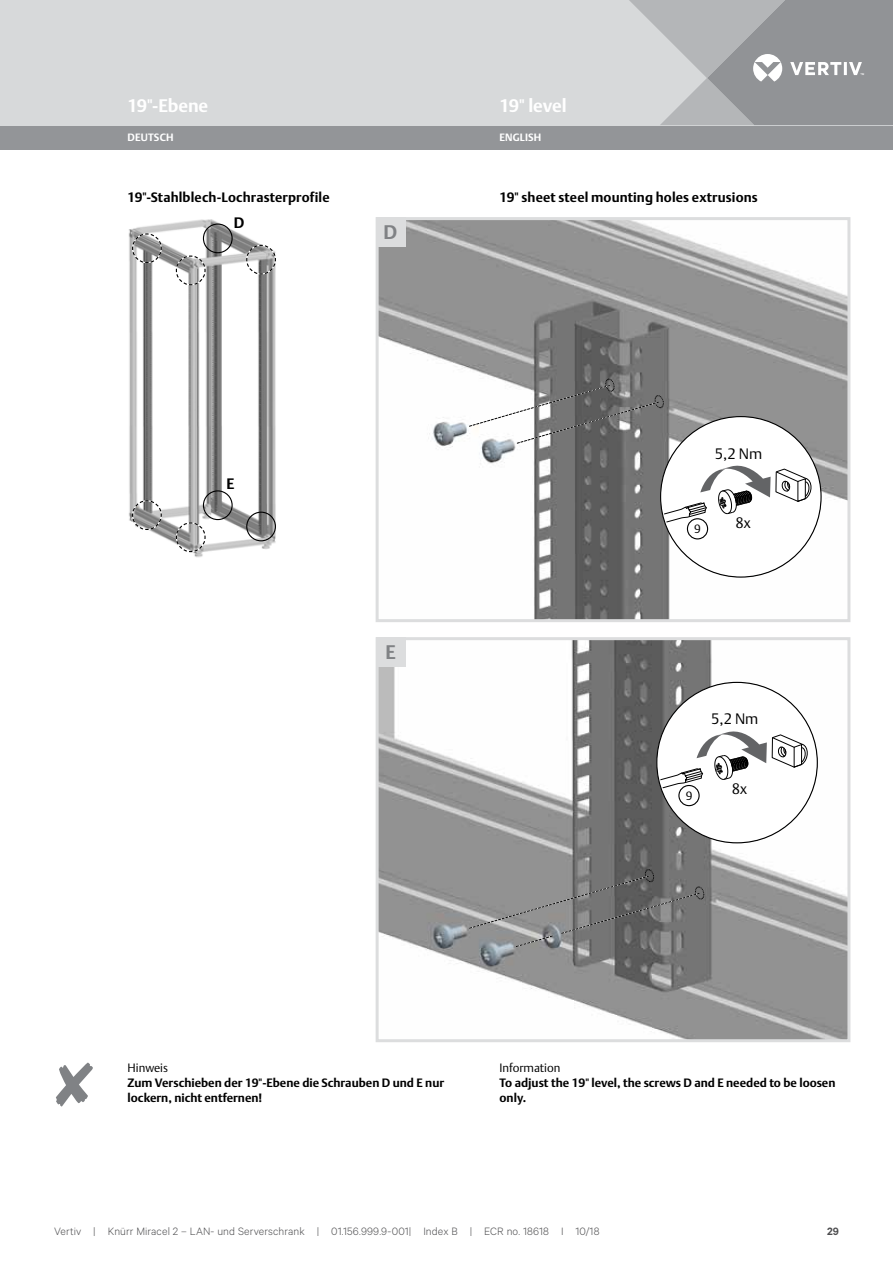
<style>
.page{position:relative;width:893px;height:1263px;background:#fff}
.page>*{position:absolute;margin:0;border:0;box-sizing:border-box;transform-origin:0 0}
.t1{font:700 19.5px "DTL Argo T";color:#808285}
.t2{font:700 18px "DTL Argo T";letter-spacing:-.005em;color:#fff}
.t3{font:15px "DTL Argo T Light";color:#000}
.t4{font:300 15px "DTL Argo T";color:#000}
.t5{font:700 15px "DTL Argo T";color:#000}
.t6{font:700 13.5px "DTL Argo T";letter-spacing:.01em;color:#000}
.t7{font:700 12px/15px "DTL Argo T";color:#000}
.t8{font:300 12px "Calibre";letter-spacing:.01em;color:#4d4d4f}
.t9{font:300 12px "DTL Argo T";color:#000}
.t10{font:600 12px "Calibre";color:#4d4d4f}
.t11{font:700 10.5px "DTL Argo T";letter-spacing:.02em;color:#fff}
</style>
<div class="page">
<div style="left:0;top:124px;width:893px;height:26px;background:#939598"></div>
<div style="left:0;top:0;width:624px;height:125px;background:#d7d9da"></div>
<svg style="left:624px;top:0;width:269px;height:125px;background:#a9abad"></svg>
<img style="left:128px;top:219px;width:148px;height:339px">
<img style="left:380px;top:221px;width:466px;height:397px">
<div style="left:376px;top:217px;width:474px;height:405px;border:3px solid #dcddde"></div>
<div style="left:376px;top:217px;width:29px;height:30px;background:#dcddde"></div>
<img style="left:380px;top:641px;width:466px;height:397px">
<div style="left:376px;top:637px;width:474px;height:405px;border:3px solid #dcddde"></div>
<div style="left:376px;top:637px;width:29px;height:30px;background:#dcddde"></div>
<svg style="left:246px;top:244px;width:30px;height:31px"></svg>
<div style="left:246px;top:512px;width:30px;height:29px;border:1px solid #000;border-radius:50%"></div>
<svg style="left:175px;top:255px;width:31px;height:31px"></svg>
<svg style="left:175px;top:522px;width:31px;height:31px"></svg>
<svg style="left:131px;top:233px;width:31px;height:31px"></svg>
<svg style="left:131px;top:500px;width:31px;height:31px"></svg>
<div style="left:203px;top:223px;width:30px;height:30px;border:1px solid #000;border-radius:50%"></div>
<div style="left:203px;top:490px;width:30px;height:30px;border:1px solid #000;border-radius:50%"></div>
<svg style="left:657px;top:682px;width:160px;height:161px"></svg>
<hr style="left:735px;top:797px;width:15px;height:3px;background:#fff">
<svg style="left:56px;top:1062px;width:37px;height:44px"></svg>
<svg style="left:468px;top:868px;width:236px;height:79px;background:#7f7f7f"></svg>
<svg style="left:468px;top:377px;width:353px;height:200px"></svg>
<div style="left:687px;top:519px;width:21px;height:20px;background:#fff;border-radius:50%"></div>
<div style="left:687px;top:518px;width:21px;height:21px;border:1px solid #000;border-radius:50%"></div>
<div style="left:679px;top:785px;width:20px;height:21px;background:#fff;border-radius:50%"></div>
<div style="left:678px;top:785px;width:22px;height:21px;border:1px solid #000;border-radius:50%"></div>
<h2 class="t2" style="left:128px;top:95px;width:82px">19"-Ebene</h2>
<h2 class="t2" style="left:500px;top:95px;width:68px">19" level</h2>
<p class="t11" style="left:128px;top:131px;width:47px">DEUTSCH</p>
<p class="t11" style="left:500px;top:131px;width:43px">ENGLISH</p>
<p class="t6" style="left:128px;top:189px;width:204px">19"-Stahlblech-Lochrasterprofile</p>
<p class="t6" style="left:500px;top:189px;width:260px">19" sheet steel mounting holes extrusions</p>
<p class="t5" style="left:234px;top:213px;width:12px">D</p>
<p class="t5" style="left:227px;top:475px;width:9px">E</p>
<h1 class="t1" style="left:384px;top:220px;width:15px">D</h1>
<h1 class="t1" style="left:385px;top:640px;width:12px">E</h1>
<p class="t3" style="left:715px;top:444px;width:49px">5,2 Nm</p>
<p class="t9" style="left:694px;top:522px;width:8px">9</p>
<p class="t3" style="left:725px;top:512px;width:38px">TX 25</p>
<p class="t4" style="left:735px;top:514px;width:17px">8x</p>
<p class="t9" style="left:686px;top:788px;width:8px">9</p>
<p class="t3" style="left:725px;top:702px;width:38px">TX 30</p>
<p class="t3" style="left:711px;top:710px;width:49px">5,2 Nm</p>
<p class="t3" style="left:736px;top:717px;width:17px">4x</p>
<p class="t3" style="left:722px;top:777px;width:38px">TX 25</p>
<p class="t4" style="left:732px;top:779px;width:17px">8x</p>
<p class="t9" style="left:128px;top:1061px;width:42px">Hinweis</p>
<p class="t7" style="left:128px;top:1075px;width:318px">Zum Verschieben der 19"-Ebene die Schrauben D und E nur lockern, nicht entfernen!</p>
<p class="t9" style="left:500px;top:1061px;width:62px">Information</p>
<p class="t7" style="left:500px;top:1075px;width:337px">To adjust the 19" level, the screws D and E needed to be loosen only.</p>
<p class="t8" style="left:54px;top:1224px;width:547px">Vertiv | Knürr Miracel 2 – LAN- und Serverschrank | 01.156.999.9-001| Index B | ECR no. 18618 I 10/18</p>
<p class="t10" style="left:827px;top:1224px;width:13px">29</p>
</div>
